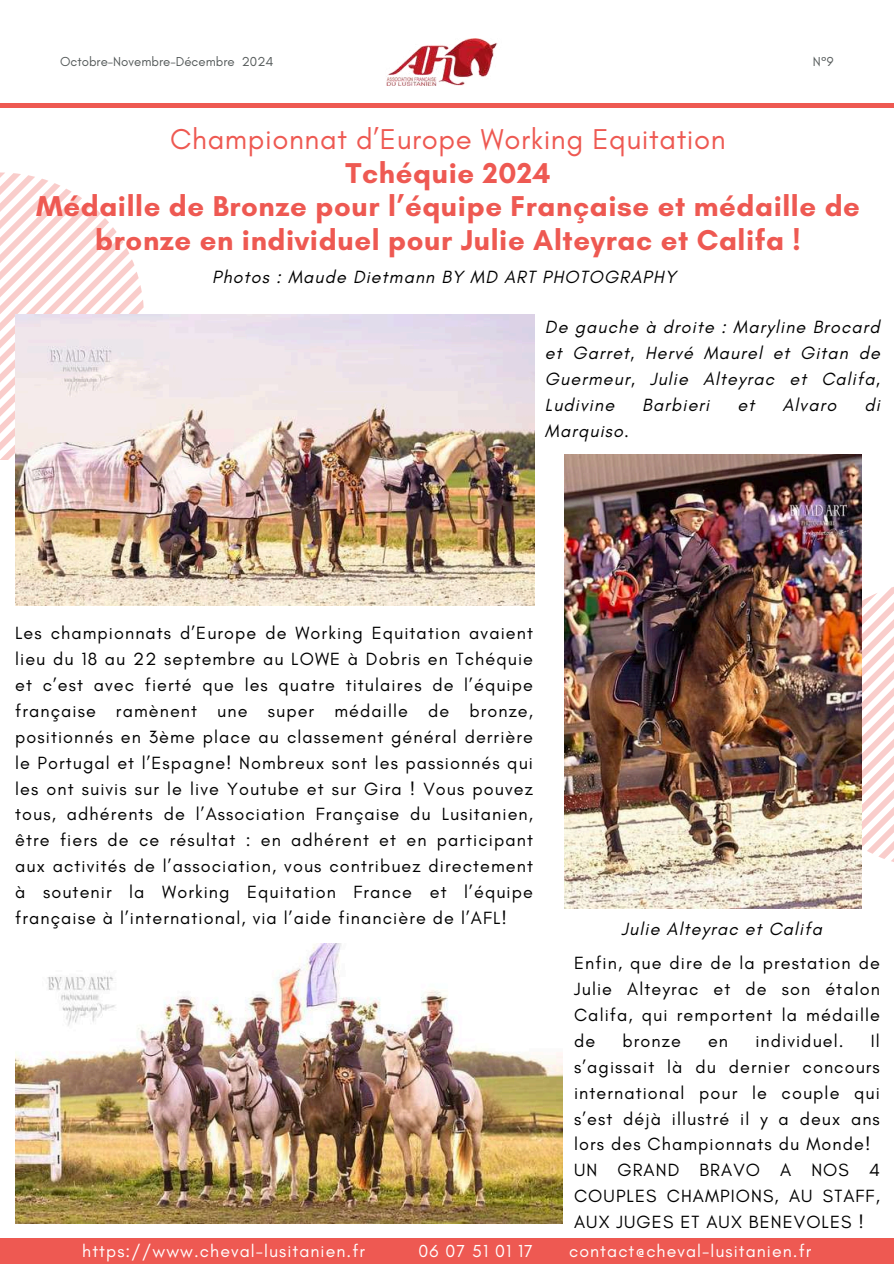
<style>
.page{position:relative;width:894px;height:1264px;background:#fff}
.page>*{position:absolute;margin:0;border:0;box-sizing:border-box;transform-origin:0 0}
.t1{font:700 29.25px/33.8px "Glacial Indifference";letter-spacing:.02em;color:#ee5952;text-align:center}
.t2{font:29.25px "Glacial Indifference";letter-spacing:.02em;color:#ee5952}
.t3{font:18px/25.8px "Glacial Indifference";letter-spacing:.06em;color:#000;text-align:justify}
.t4{font:italic 18px/25.8px "Glacial Indifference";letter-spacing:.06em;color:#000;text-align:justify}
.t5{font:17.7px "Glacial Indifference";letter-spacing:.06em;color:#fff}
.t6{font:13.2px "Glacial Indifference";color:#565b5b}
</style>
<div class="page">
<div style="left:0;top:103px;width:893px;height:5px;background:#ee5952"></div>
<div style="left:0;top:1238px;width:893px;height:25px;background:#ee5952"></div>
<svg style="left:0;top:172px;width:144px;height:288px"></svg>
<img style="left:386px;top:38px;width:112px;height:47px">
<svg style="left:861px;top:580px;width:32px;height:288px"></svg>
<img style="left:15px;top:314px;width:519px;height:291px">
<img style="left:15px;top:943px;width:547px;height:279px">
<img style="left:564px;top:454px;width:297px;height:455px">
<p class="t6" style="left:60px;top:54px;width:215px">Octobre-Novembre-Décembre 2024</p>
<p class="t6" style="left:812px;top:54px;width:22px">N°9</p>
<h1 class="t2" style="left:170px;top:121px;width:557px">Championnat d’Europe Working Equitation</h1>
<h1 class="t1" style="left:36px;top:155px;width:825px">Tchéquie 2024<br>Médaille de Bronze pour l’équipe Française et médaille de bronze en individuel pour Julie Alteyrac et Califa !</h1>
<p class="t4" style="left:212px;top:264px;width:465px">Photos : Maude Dietmann BY MD ART PHOTOGRAPHY</p>
<p class="t4" style="left:544px;top:314px;width:336px">De gauche à droite : Maryline Brocard et Garret, Hervé Maurel et Gitan de Guermeur, Julie Alteyrac et Califa, Ludivine</p>
<p class="t4" style="left:642px;top:391px;width:69px">Barbieri</p>
<p class="t4" style="left:737px;top:391px;width:18px">et</p>
<p class="t4" style="left:782px;top:391px;width:55px">Alvaro</p>
<p class="t4" style="left:864px;top:391px;width:17px">di</p>
<p class="t4" style="left:544px;top:417px;width:86px">Marquiso.</p>
<p class="t3" style="left:15px;top:620px;width:519px">Les championnats d’Europe de Working Equitation avaient lieu du 18 au 22 septembre au LOWE à Dobris en Tchéquie et c’est avec fierté que les quatre titulaires de l’équipe française ramènent une super médaille de bronze, positionnés en 3ème place au classement général derrière le Portugal et l’Espagne! Nombreux sont les passionnés qui les ont suivis sur le live Youtube et sur Gira ! Vous pouvez tous, adhérents de l’Association Française du Lusitanien, être fiers de ce résultat : en adhérent et en participant aux activités de l’association, vous contribuez directement à soutenir la Working Equitation France et l’équipe française à l’international, via l’aide financière de l’AFL!</p>
<p class="t4" style="left:621px;top:915px;width:202px">Julie Alteyrac et Califa</p>
<p class="t3" style="left:574px;top:950px;width:307px">Enfin, que dire de la prestation de Julie Alteyrac et de son étalon Califa, qui remportent la médaille de</p>
<p class="t3" style="left:574px;top:1027px;width:307px;text-align:left;text-indent:297px">Il s’agissait là du dernier concours international pour le couple qui s’est déjà illustré il y a deux ans lors des Championnats du Monde!<br>UN GRAND BRAVO A NOS 4<br>COUPLES CHAMPIONS, AU STAFF,<br>AUX JUGES ET AUX BENEVOLES !</p>
<p class="t3" style="left:622px;top:1027px;width:60px">bronze</p>
<p class="t3" style="left:707px;top:1027px;width:22px">en</p>
<p class="t3" style="left:755px;top:1027px;width:90px">individuel.</p>
<p class="t5" style="left:82px;top:1240px;width:284px">https://www.cheval-lusitanien.fr</p>
<p class="t5" style="left:418px;top:1240px;width:116px">06 07 51 01 17</p>
<p class="t5" style="left:569px;top:1240px;width:243px">contact@cheval-lusitanien.fr</p>
</div>
